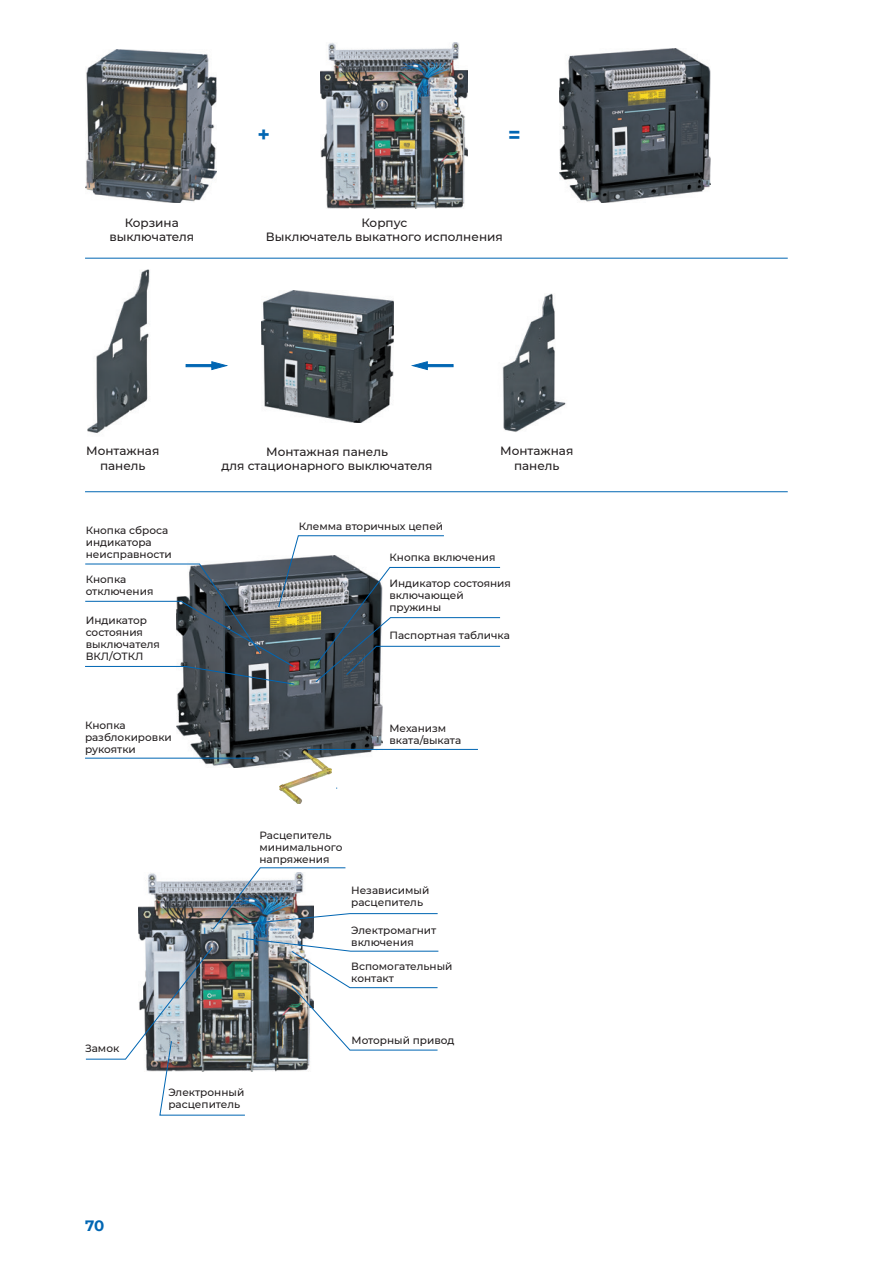
<style>
.page{position:relative;width:893px;height:1263px;background:#fff}
.page>*{position:absolute;margin:0;border:0;box-sizing:border-box;transform-origin:0 0}
.t1{font:700 21px "Montserrat";color:#0166b3}
.t2{font:700 15px "Montserrat";color:#0166b3}
.t3{font:500 12px/14.4px "Montserrat";color:#231f20;text-align:center}
.t4{font:500 10.5px/12px "Montserrat";color:#231f20}
</style>
<div class="page">
<hr style="left:85px;top:258px;width:703px;height:1px;background:#0166b3">
<hr style="left:85px;top:491px;width:703px;height:1px;background:#0166b3">
<img style="left:85px;top:50px;width:132px;height:152px">
<img style="left:321px;top:43px;width:146px;height:166px">
<img style="left:560px;top:48px;width:150px;height:155px">
<svg style="left:186px;top:362px;width:40px;height:8px"></svg>
<svg style="left:413px;top:362px;width:40px;height:8px"></svg>
<img style="left:262px;top:290px;width:131px;height:132px">
<img style="left:87px;top:269px;width:63px;height:164px">
<img style="left:502px;top:293px;width:64px;height:139px">
<img style="left:177px;top:685px;width:206px;height:83px">
<img style="left:280px;top:750px;width:51px;height:53px">
<hr style="left:308px;top:749px;width:170px;height:1px;background:#0166b3">
<hr style="left:85px;top:758px;width:170px;height:1px;background:#0166b3">
<svg style="left:85px;top:535px;width:416px;height:150px"></svg>
<img style="left:138px;top:873px;width:176px;height:63px">
<img style="left:212px;top:867px;width:226px;height:63px">
<svg style="left:85px;top:936px;width:354px;height:180px"></svg>
<p class="t3" style="left:109px;top:215px;width:86px">Корзина выключателя</p>
<h1 class="t1" style="left:258px;top:119px;width:14px">+</h1>
<h1 class="t1" style="left:508px;top:119px;width:14px">=</h1>
<p class="t3" style="left:266px;top:215px;width:238px">Корпус<br>Выключатель выкатного исполнения</p>
<p class="t3" style="left:86px;top:443px;width:75px">Монтажная панель</p>
<p class="t3" style="left:500px;top:443px;width:75px">Монтажная панель</p>
<p class="t3" style="left:222px;top:444px;width:213px">Монтажная панель<br>для стационарного выключателя</p>
<p class="t4" style="left:86px;top:524px;width:88px">Кнопка сброса индикатора неисправности</p>
<p class="t4" style="left:86px;top:573px;width:69px">Кнопка отключения</p>
<p class="t4" style="left:86px;top:614px;width:76px">Индикатор состояния выключателя<br>ВКЛ/ОТКЛ</p>
<p class="t4" style="left:85px;top:719px;width:88px">Кнопка разблокировки рукоятки</p>
<p class="t4" style="left:299px;top:520px;width:146px">Клемма вторичных цепей</p>
<p class="t4" style="left:389px;top:551px;width:108px">Кнопка включения</p>
<p class="t4" style="left:389px;top:577px;width:123px">Индикатор состояния включающей пружины</p>
<p class="t4" style="left:389px;top:629px;width:122px">Паспортная табличка</p>
<p class="t4" style="left:389px;top:722px;width:73px">Механизм вката/выката</p>
<p class="t4" style="left:85px;top:1042px;width:36px">Замок</p>
<p class="t4" style="left:259px;top:829px;width:84px">Расцепитель минимального напряжения</p>
<p class="t4" style="left:351px;top:884px;width:80px">Независимый расцепитель</p>
<p class="t4" style="left:351px;top:924px;width:87px">Электромагнит включения</p>
<p class="t4" style="left:351px;top:959px;width:103px">Вспомогательный контакт</p>
<p class="t4" style="left:168px;top:1086px;width:77px">Электронный расцепитель</p>
<p class="t4" style="left:352px;top:1034px;width:104px">Моторный привод</p>
<h2 class="t2" style="left:85px;top:1214px;width:21px">70</h2>
</div>
